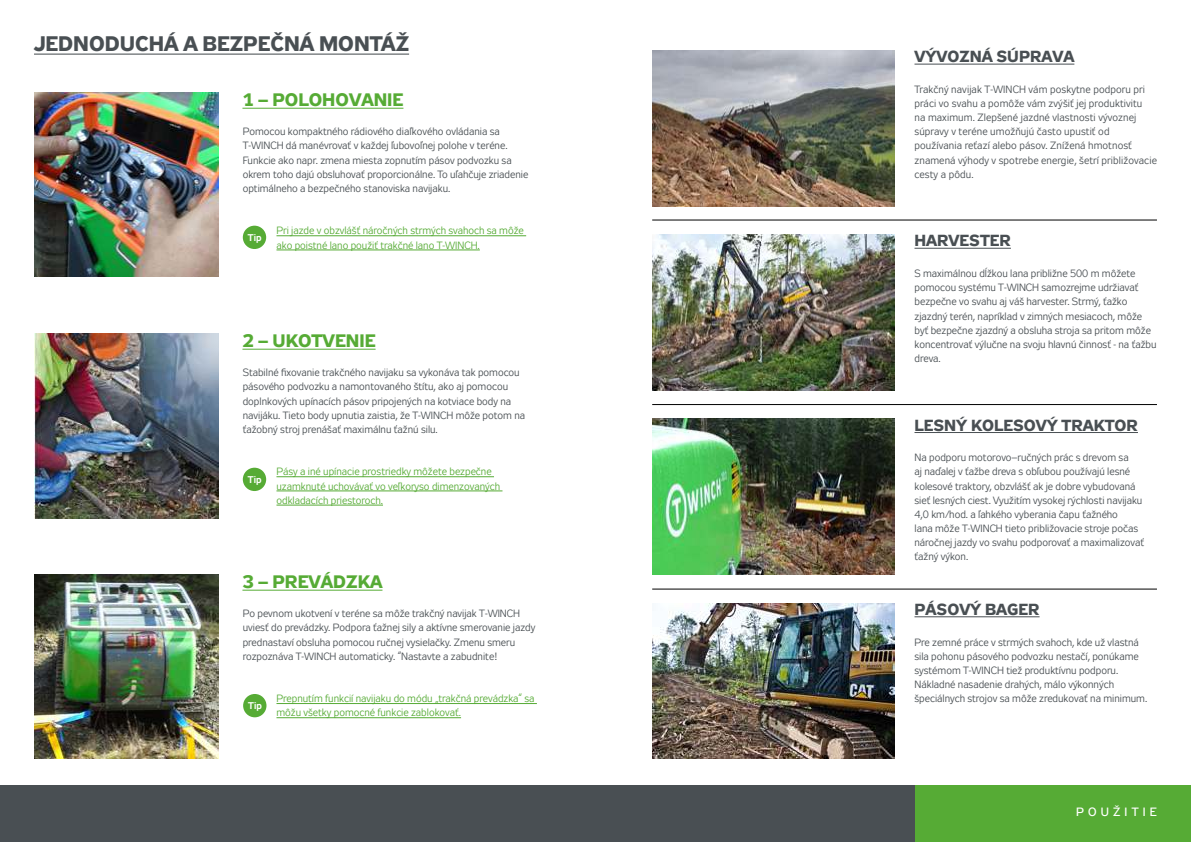
<style>
.page{position:relative;width:1191px;height:842px;background:#fff}
.page>*{position:absolute;margin:0;border:0;box-sizing:border-box;transform-origin:0 0}
.t1{font:700 21px "Zeppelin 32";color:#494f53}
.t2{font:700 18px "Zeppelin 32";color:#56ab35}
.t3{font:700 16px "Zeppelin 32";color:#494f53}
.t4{font:12px "Zeppelin 32";letter-spacing:.35em;color:#fff}
.t5{font:10.5px/14.2px "Zeppelin 31";color:#494f53}
.t6{font:10.5px/14.2px "Zeppelin 31";color:#56ab35}
.t7{font:700 9.8px "Zeppelin 31";color:#fff}
</style>
<div class="page">
<div style="left:0;top:785px;width:914px;height:57px;background:#494f53"></div>
<div style="left:914px;top:785px;width:277px;height:57px;background:#56ab35"></div>
<img style="left:652px;top:50px;width:242px;height:156px">
<img style="left:652px;top:234px;width:242px;height:156px">
<img style="left:652px;top:603px;width:242px;height:156px">
<img style="left:652px;top:419px;width:242px;height:156px">
<hr style="left:914px;top:64px;width:160px;height:1px;background:#494f53">
<hr style="left:914px;top:432px;width:224px;height:1px;background:#494f53">
<hr style="left:914px;top:248px;width:97px;height:1px;background:#494f53">
<hr style="left:914px;top:616px;width:125px;height:1px;background:#494f53">
<hr style="left:652px;top:404px;width:505px;height:1px;background:#000">
<hr style="left:652px;top:220px;width:505px;height:1px;background:#000">
<hr style="left:652px;top:589px;width:505px;height:1px;background:#000">
<img style="left:34px;top:334px;width:184px;height:184px">
<hr style="left:276px;top:235px;width:250px;height:1px;background:#56ab35">
<hr style="left:276px;top:250px;width:204px;height:1px;background:#56ab35">
<hr style="left:276px;top:476px;width:218px;height:1px;background:#56ab35">
<hr style="left:276px;top:491px;width:226px;height:1px;background:#56ab35">
<hr style="left:276px;top:505px;width:107px;height:1px;background:#56ab35">
<hr style="left:276px;top:703px;width:261px;height:1px;background:#56ab35">
<hr style="left:276px;top:717px;width:185px;height:1px;background:#56ab35">
<div style="left:243px;top:226px;width:23px;height:23px;background:#56ab35;border-radius:50%"></div>
<div style="left:243px;top:468px;width:23px;height:23px;background:#56ab35;border-radius:50%"></div>
<hr style="left:242px;top:108px;width:161px;height:1px;background:#56ab35">
<hr style="left:242px;top:349px;width:133px;height:1px;background:#56ab35">
<hr style="left:34px;top:54px;width:375px;height:1px;background:#494f53">
<hr style="left:242px;top:590px;width:140px;height:1px;background:#56ab35">
<div style="left:243px;top:694px;width:23px;height:23px;background:#56ab35;border-radius:50%"></div>
<img style="left:34px;top:575px;width:184px;height:184px">
<img style="left:34px;top:93px;width:184px;height:184px">
<h1 class="t1" style="left:34px;top:32px;width:376px">JEDNODUCHÁ A BEZPEČNÁ MONTÁŽ</h1>
<h2 class="t2" style="left:242px;top:89px;width:162px">1 – POLOHOVANIE</h2>
<p class="t5" style="left:243px;top:125px;width:287px">Pomocou kompaktného rádiového diaľkového ovládania sa T-WINCH dá manévrovať v každej ľubovoľnej polohe v teréne.<br>Funkcie ako napr. zmena miesta zopnutím pásov podvozku sa okrem toho dajú obsluhovať proporcionálne. To uľahčuje zriadenie optimálneho a bezpečného stanoviska navijaku.</p>
<p class="t7" style="left:248px;top:232px;width:15px">Tip</p>
<p class="t6" style="left:276px;top:225px;width:249px">Pri jazde v obzvlášť náročných strmých svahoch sa môže ako poistné lano použiť trakčné lano T-WINCH.</p>
<h2 class="t2" style="left:242px;top:330px;width:135px">2 – UKOTVENIE</h2>
<p class="t5" style="left:243px;top:366px;width:284px">Stabilné fixovanie trakčného navijaku sa vykonáva tak pomocou pásového podvozku a namontovaného štítu, ako aj pomocou doplnkových upínacích pásov pripojených na kotviace body na navijáku. Tieto body upnutia zaistia, že T-WINCH môže potom na ťažobný stroj prenášať maximálnu ťažnú silu.</p>
<p class="t7" style="left:248px;top:474px;width:15px">Tip</p>
<p class="t6" style="left:276px;top:466px;width:225px">Pásy a iné upínacie prostriedky môžete bezpečne uzamknuté uchovávať vo veľkoryso dimenzovaných odkladacích priestoroch.</p>
<h2 class="t2" style="left:242px;top:571px;width:141px">3 – PREVÁDZKA</h2>
<p class="t5" style="left:243px;top:607px;width:294px">Po pevnom ukotvení v teréne sa môže trakčný navijak T-WINCH uviesť do prevádzky. Podpora ťažnej sily a aktívne smerovanie jazdy prednastaví obsluha pomocou ručnej vysielačky. Zmenu smeru rozpoznáva T-WINCH automaticky. “Nastavte a zabudnite!</p>
<p class="t6" style="left:276px;top:692px;width:259px">Prepnutím funkcií navijaku do módu „trakčná prevádzka“ sa môžu všetky pomocné funkcie zablokovať.</p>
<p class="t7" style="left:248px;top:700px;width:15px">Tip</p>
<h3 class="t3" style="left:914px;top:47px;width:161px">VÝVOZNÁ SÚPRAVA</h3>
<p class="t5" style="left:914px;top:83px;width:244px">Trakčný navijak T-WINCH vám poskytne podporu pri práci vo svahu a pomôže vám zvýšiť jej produktivitu<br>na maximum. Zlepšené jazdné vlastnosti vývoznej súpravy v teréne umožňujú často upustiť od používania reťazí alebo pásov. Znížená hmotnosť znamená výhody v spotrebe energie, šetrí približovacie cesty a pôdu.</p>
<h3 class="t3" style="left:914px;top:231px;width:98px">HARVESTER</h3>
<p class="t5" style="left:914px;top:267px;width:243px">S maximálnou dĺžkou lana približne 500 m môžete pomocou systému T-WINCH samozrejme udržiavať bezpečne vo svahu aj váš harvester. Strmý, ťažko zjazdný terén, napríklad v zimných mesiacoch, môže byť bezpečne zjazdný a obsluha stroja sa pritom môže koncentrovať výlučne na svoju hlavnú činnosť - na ťažbu dreva.</p>
<h3 class="t3" style="left:914px;top:415px;width:225px">LESNÝ KOLESOVÝ TRAKTOR</h3>
<p class="t5" style="left:914px;top:451px;width:231px">Na podporu motorovo–ručných prác s drevom sa<br>aj naďalej v ťažbe dreva s obľubou používajú lesné kolesové traktory, obzvlášť ak je dobre vybudovaná sieť lesných ciest. Využitím vysokej rýchlosti navijaku 4,0 km/hod. a ľahkého vyberania čapu ťažného<br>lana môže T-WINCH tieto približovacie stroje počas náročnej jazdy vo svahu podporovať a maximalizovať ťažný výkon.</p>
<h3 class="t3" style="left:914px;top:600px;width:127px">PÁSOVÝ BAGER</h3>
<p class="t5" style="left:914px;top:636px;width:234px">Pre zemné práce v strmých svahoch, kde už vlastná sila pohonu pásového podvozku nestačí, ponúkame systémom T-WINCH tiež produktívnu podporu.<br>Nákladné nasadenie drahých, málo výkonných špeciálnych strojov sa môže zredukovať na minimum.</p>
<p class="t4" style="left:1076px;top:805px;width:82px">POUŽITIE</p>
</div>
